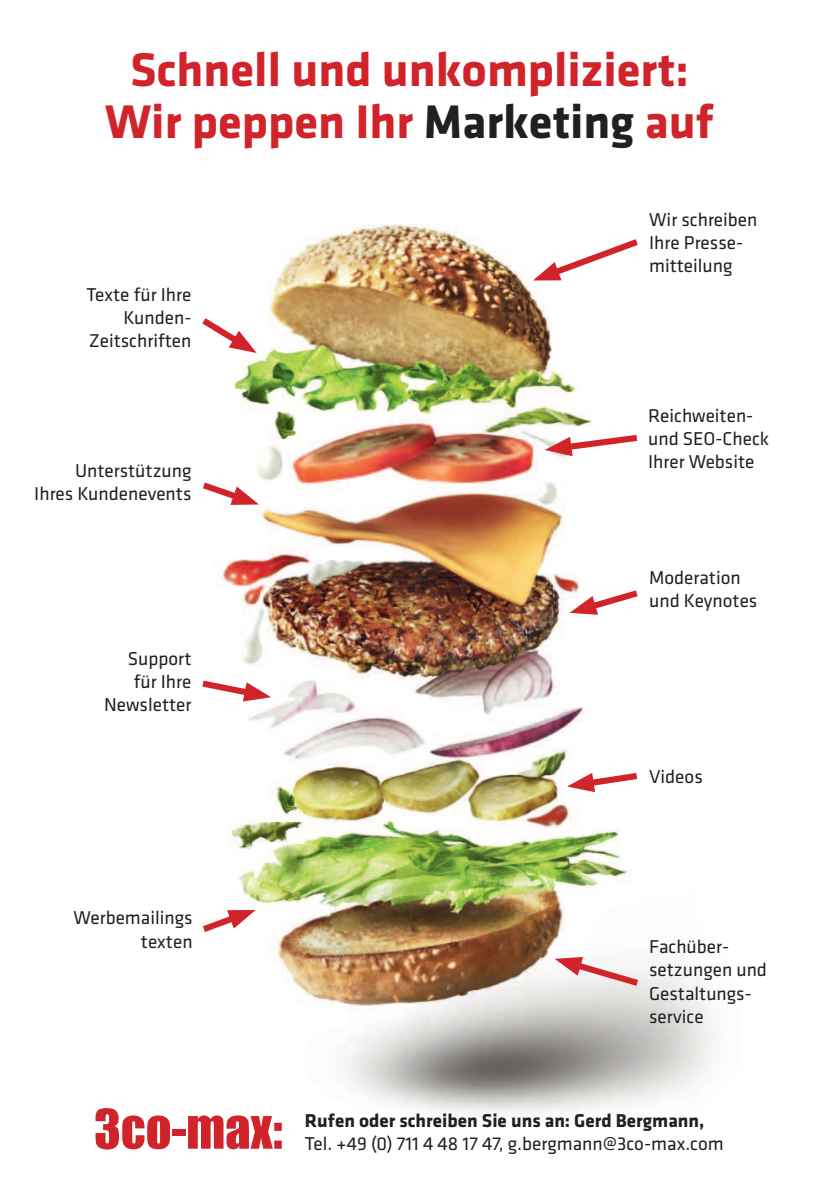
<style>
.page{position:relative;width:819px;height:1191px;background:#fff}
.page>*{position:absolute;margin:0;border:0;box-sizing:border-box;transform-origin:0 0}
.t1{font:50.4px "Impact+T42";color:#d1232a}
.t2{font:700 48.82px/51.6px "Klavika Basic";color:#d1232a;text-align:center}
.t3{font:19.25px/23.1px "Klavika Basic";color:#231f20}
.t4{font:700 19.25px "Klavika Basic";color:#231f20}
.s1{color:#231f20}
</style>
<div class="page">
<img style="left:215px;top:224px;width:501px;height:888px">
<svg style="left:533px;top:234px;width:111px;height:49px"></svg>
<svg style="left:544px;top:431px;width:99px;height:25px"></svg>
<svg style="left:569px;top:586px;width:75px;height:30px"></svg>
<svg style="left:567px;top:769px;width:76px;height:23px"></svg>
<svg style="left:554px;top:955px;width:90px;height:35px"></svg>
<svg style="left:202px;top:907px;width:54px;height:30px"></svg>
<svg style="left:202px;top:676px;width:69px;height:25px"></svg>
<svg style="left:203px;top:477px;width:56px;height:30px"></svg>
<svg style="left:202px;top:312px;width:55px;height:41px"></svg>
<h2 class="t2" style="left:105px;top:47px;width:610px">Schnell und unkompliziert:<br>Wir peppen Ihr <span class="s1">Marketing</span> auf</h2>
<p class="t3" style="left:86px;top:284px;width:106px;text-align:right">Texte für Ihre<br>Kunden-<br>Zeitschriften</p>
<p class="t3" style="left:34px;top:460px;width:159px;text-align:right">Unterstützung<br>Ihres Kunden events</p>
<p class="t3" style="left:104px;top:647px;width:89px;text-align:right">Support für Ihre<br>Newsletter</p>
<p class="t3" style="left:649px;top:209px;width:110px">Wir schreiben<br>Ihre Presse&shy;mitteilung</p>
<p class="t3" style="left:648px;top:405px;width:123px">Reichweiten&shy;und SEO-Check<br>Ihrer Website</p>
<p class="t3" style="left:649px;top:567px;width:110px">Moderation und Keynotes</p>
<p class="t3" style="left:649px;top:765px;width:55px">Videos</p>
<p class="t3" style="left:74px;top:907px;width:120px;text-align:right">Werbemailings texten</p>
<p class="t3" style="left:649px;top:936px;width:119px">Fachüber&shy;setzungen und<br>Gestaltungs - service</p>
<h1 class="t1" style="left:94px;top:1097px;width:190px">3CO-MAX:</h1>
<p class="t4" style="left:305px;top:1113px;width:401px">Rufen oder schreiben Sie uns an: Gerd Bergmann,</p>
<p class="t3" style="left:305px;top:1133px;width:420px">Tel. +49 (0) 711 4 48 17 47, g.bergmann@3co-max.com</p>
</div>
